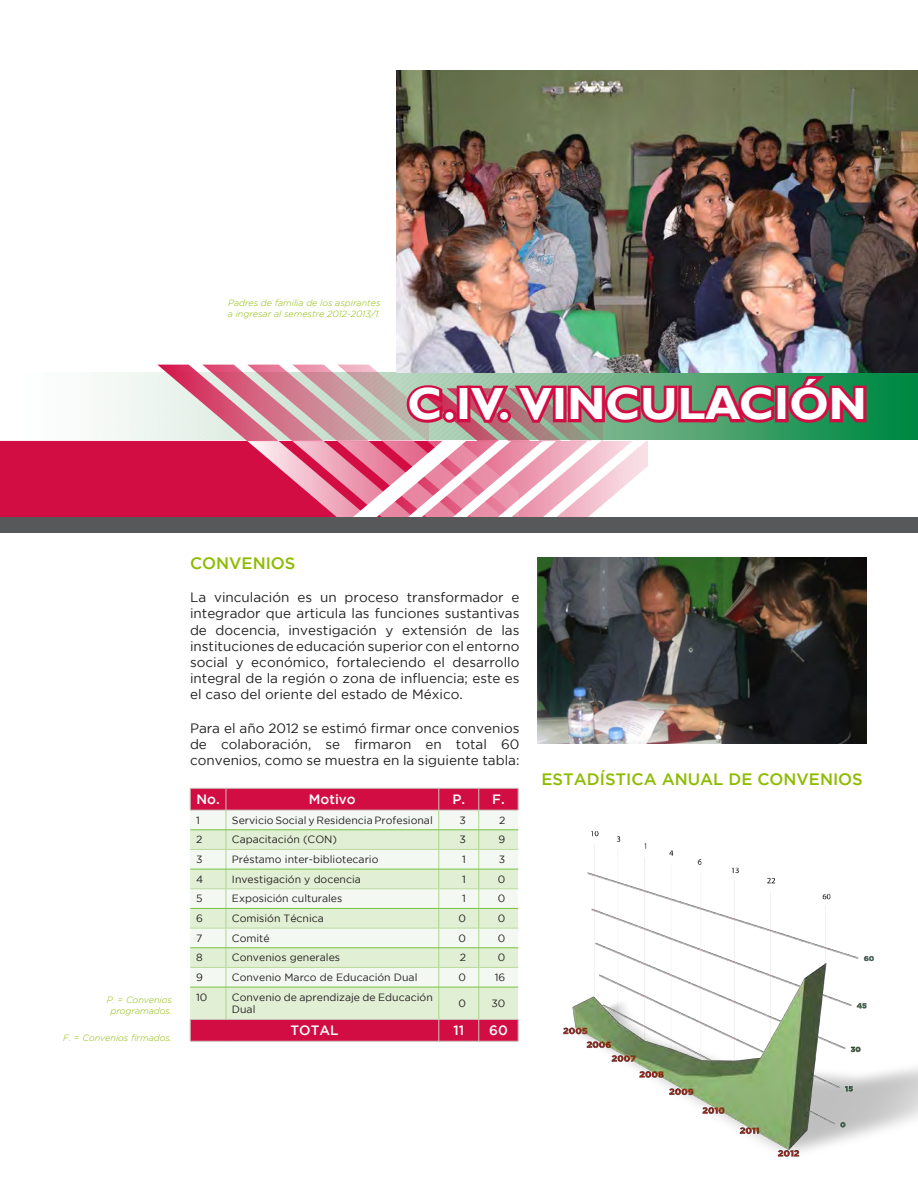
<style>
.page{position:relative;width:918px;height:1188px;background:#fff}
.page>*{position:absolute;margin:0;border:0;box-sizing:border-box;transform-origin:0 0}
.Párrafo_normal{font:700 45px "Gill Sans";letter-spacing:.005em;color:#fff}
.Título_normal{font:500 16.5px "Gotham";color:#8dbb00}
.Párrafo_normal-2{font:13.5px/16.2px "Gotham";color:#231f20;text-align:justify}
.Encabezado_de_tabla{font:500 13.5px "Gotham";color:#fff}
.Párrafo_normal-3{font:10.5px/12.6px "Gotham";color:#231f20}
.Pie_de_foto{font:italic 300 9px/10.8px "Gotham";color:#8dbb00}
.Párrafo_normal-4{font:italic 300 9px/10.8px "Gotham";color:#8dbb00;text-align:center}
</style>
<div class="page">
<svg style="left:777px;top:373px;width:141px;height:67px;background:#0a8d4a"></svg>
<img style="left:396px;top:70px;width:522px;height:302px">
<div style="left:0;top:517px;width:918px;height:16px;background:#57585a"></div>
<svg style="left:0;top:365px;width:777px;height:152px"></svg>
<div style="left:775px;top:386px;width:14px;height:36px;border:6px solid #d20d44"></div>
<svg style="left:785px;top:371px;width:85px;height:56px;background:#79524f"></svg>
<div style="left:191px;top:789px;width:327px;height:252px;background:#d20d44"></div>
<div style="left:190px;top:811px;width:328px;height:19px;background:#f3f9f2"></div>
<svg style="left:190px;top:831px;width:328px;height:188px;fill:#e1efd4"></svg>
<svg style="left:479px;top:1020px;width:1px;height:21px"></svg>
<svg style="left:226px;top:789px;width:1px;height:198px"></svg>
<svg style="left:438px;top:789px;width:2px;height:198px"></svg>
<svg style="left:478px;top:789px;width:2px;height:198px"></svg>
<hr style="left:226px;top:987px;width:1px;height:32px;background:#aed589">
<hr style="left:438px;top:987px;width:1px;height:32px;background:#aed589">
<hr style="left:478px;top:987px;width:1px;height:32px;background:#aed589">
<hr style="left:190px;top:830px;width:36px;height:1px;background:#79c142">
<hr style="left:226px;top:830px;width:213px;height:1px;background:#79c142">
<hr style="left:439px;top:830px;width:40px;height:1px;background:#79c142">
<hr style="left:479px;top:830px;width:39px;height:1px;background:#79c142">
<hr style="left:190px;top:869px;width:36px;height:1px;background:#79c142">
<hr style="left:226px;top:869px;width:213px;height:1px;background:#79c142">
<hr style="left:439px;top:869px;width:40px;height:1px;background:#79c142">
<hr style="left:479px;top:869px;width:39px;height:1px;background:#79c142">
<hr style="left:190px;top:908px;width:36px;height:1px;background:#79c142">
<hr style="left:226px;top:908px;width:213px;height:1px;background:#79c142">
<hr style="left:439px;top:908px;width:40px;height:1px;background:#79c142">
<hr style="left:479px;top:908px;width:39px;height:1px;background:#79c142">
<hr style="left:190px;top:948px;width:36px;height:1px;background:#79c142">
<hr style="left:226px;top:948px;width:213px;height:1px;background:#79c142">
<hr style="left:439px;top:948px;width:40px;height:1px;background:#79c142">
<hr style="left:479px;top:948px;width:39px;height:1px;background:#79c142">
<hr style="left:190px;top:987px;width:36px;height:1px;background:#79c142">
<hr style="left:226px;top:987px;width:213px;height:1px;background:#79c142">
<hr style="left:439px;top:987px;width:40px;height:1px;background:#79c142">
<hr style="left:479px;top:987px;width:39px;height:1px;background:#79c142">
<hr style="left:190px;top:849px;width:36px;height:1px;background:#badb9b">
<hr style="left:226px;top:849px;width:213px;height:1px;background:#badb9b">
<hr style="left:439px;top:849px;width:40px;height:1px;background:#badb9b">
<hr style="left:479px;top:849px;width:39px;height:1px;background:#badb9b">
<hr style="left:190px;top:889px;width:36px;height:1px;background:#badb9b">
<hr style="left:226px;top:889px;width:213px;height:1px;background:#badb9b">
<hr style="left:439px;top:889px;width:40px;height:1px;background:#badb9b">
<hr style="left:479px;top:889px;width:39px;height:1px;background:#badb9b">
<hr style="left:190px;top:928px;width:36px;height:1px;background:#badb9b">
<hr style="left:226px;top:928px;width:213px;height:1px;background:#badb9b">
<hr style="left:439px;top:928px;width:40px;height:1px;background:#badb9b">
<hr style="left:479px;top:928px;width:39px;height:1px;background:#badb9b">
<hr style="left:190px;top:967px;width:36px;height:1px;background:#badb9b">
<hr style="left:226px;top:967px;width:213px;height:1px;background:#badb9b">
<hr style="left:439px;top:967px;width:40px;height:1px;background:#badb9b">
<hr style="left:479px;top:967px;width:39px;height:1px;background:#badb9b">
<hr style="left:190px;top:788px;width:36px;height:1px;background:#c9c3ba">
<svg style="left:190px;top:788px;width:1px;height:22px"></svg>
<hr style="left:226px;top:788px;width:213px;height:1px;background:#c9c3ba">
<hr style="left:439px;top:788px;width:40px;height:1px;background:#c9c3ba">
<hr style="left:479px;top:788px;width:39px;height:1px;background:#c9c3ba">
<svg style="left:518px;top:788px;width:1px;height:22px"></svg>
<hr style="left:190px;top:810px;width:36px;height:1px;background:#c9c3ba">
<hr style="left:226px;top:810px;width:213px;height:1px;background:#c9c3ba">
<hr style="left:439px;top:810px;width:40px;height:1px;background:#c9c3ba">
<hr style="left:479px;top:810px;width:39px;height:1px;background:#c9c3ba">
<hr style="left:439px;top:1019px;width:40px;height:1px;background:#c9c3ba">
<hr style="left:479px;top:1019px;width:39px;height:1px;background:#c9c3ba">
<svg style="left:518px;top:1020px;width:1px;height:21px"></svg>
<hr style="left:439px;top:1041px;width:40px;height:1px;background:#c9c3ba">
<hr style="left:479px;top:1041px;width:39px;height:1px;background:#c9c3ba">
<hr style="left:190px;top:1019px;width:36px;height:1px;background:#c9c3ba">
<svg style="left:190px;top:1020px;width:1px;height:21px"></svg>
<hr style="left:226px;top:1019px;width:213px;height:1px;background:#c9c3ba">
<svg style="left:439px;top:1020px;width:1px;height:21px"></svg>
<hr style="left:190px;top:1041px;width:36px;height:1px;background:#c9c3ba">
<hr style="left:226px;top:1041px;width:213px;height:1px;background:#c9c3ba">
<img style="left:563px;top:831px;width:355px;height:326px">
<img style="left:537px;top:557px;width:330px;height:187px">
<p class="Pie_de_foto" style="left:228px;top:298px;width:154px">Padres de familia de los aspirantes a ingresar al semestre 2012-2013/1.</p>
<p class="Párrafo_normal" style="left:408px;top:377px;width:461px">C.IV. VINCULACIÓN</p>
<p class="Párrafo_normal-4" style="left:107px;top:994px;width:67px">P. = Convenios programados.</p>
<p class="Párrafo_normal-4" style="left:63px;top:1033px;width:110px">F. = Convenios firmados.</p>
<p class="Título_normal" style="left:190px;top:554px;width:107px">CONVENIOS</p>
<p class="Párrafo_normal-2" style="left:190px;top:589px;width:331px">La vinculación es un proceso transformador e integrador que articula las funciones sustantivas de docencia, investigación y extensión de las instituciones de educación superior con el entorno social y económico, fortaleciendo el desarrollo integral de la región o zona de influencia; este es el caso del oriente del estado de México.</p>
<p class="Párrafo_normal-2" style="left:190px;top:720px;width:331px">Para el año 2012 se estimó firmar once convenios de colaboración, se firmaron en total 60 convenios, como se muestra en la siguiente tabla:</p>
<p class="Encabezado_de_tabla" style="left:197px;top:792px;width:25px">No.</p>
<p class="Encabezado_de_tabla" style="left:309px;top:792px;width:48px">Motivo</p>
<p class="Encabezado_de_tabla" style="left:452px;top:792px;width:14px">P.</p>
<p class="Encabezado_de_tabla" style="left:492px;top:792px;width:14px">F.</p>
<p class="Párrafo_normal-3" style="left:196px;top:814px;width:5px">1</p>
<p class="Párrafo_normal-3" style="left:232px;top:814px;width:202px">Servicio Social y Residencia Profesional</p>
<p class="Párrafo_normal-3" style="left:460px;top:814px;width:8px">3</p>
<p class="Párrafo_normal-3" style="left:499px;top:814px;width:8px">2</p>
<p class="Párrafo_normal-3" style="left:196px;top:833px;width:8px">2</p>
<p class="Párrafo_normal-3" style="left:232px;top:833px;width:107px">Capacitación (CON)</p>
<p class="Párrafo_normal-3" style="left:460px;top:833px;width:8px">3</p>
<p class="Párrafo_normal-3" style="left:499px;top:833px;width:8px">9</p>
<p class="Párrafo_normal-3" style="left:196px;top:853px;width:8px">3</p>
<p class="Párrafo_normal-3" style="left:232px;top:853px;width:148px">Préstamo inter-bibliotecario</p>
<p class="Párrafo_normal-3" style="left:462px;top:853px;width:5px">1</p>
<p class="Párrafo_normal-3" style="left:499px;top:853px;width:8px">3</p>
<p class="Párrafo_normal-3" style="left:196px;top:873px;width:9px">4</p>
<p class="Párrafo_normal-3" style="left:232px;top:873px;width:130px">Investigación y docencia</p>
<p class="Párrafo_normal-3" style="left:462px;top:873px;width:5px">1</p>
<p class="Párrafo_normal-3" style="left:498px;top:873px;width:9px">0</p>
<p class="Párrafo_normal-3" style="left:196px;top:892px;width:8px">5</p>
<p class="Párrafo_normal-3" style="left:232px;top:892px;width:112px">Exposición culturales</p>
<p class="Párrafo_normal-3" style="left:462px;top:892px;width:5px">1</p>
<p class="Párrafo_normal-3" style="left:498px;top:892px;width:9px">0</p>
<p class="Párrafo_normal-3" style="left:196px;top:912px;width:8px">6</p>
<p class="Párrafo_normal-3" style="left:232px;top:912px;width:93px">Comisión Técnica</p>
<p class="Párrafo_normal-3" style="left:459px;top:912px;width:9px">0</p>
<p class="Párrafo_normal-3" style="left:498px;top:912px;width:9px">0</p>
<p class="Párrafo_normal-3" style="left:196px;top:932px;width:8px">7</p>
<p class="Párrafo_normal-3" style="left:232px;top:932px;width:39px">Comité</p>
<p class="Párrafo_normal-3" style="left:459px;top:932px;width:9px">0</p>
<p class="Párrafo_normal-3" style="left:498px;top:932px;width:9px">0</p>
<p class="Párrafo_normal-3" style="left:196px;top:951px;width:8px">8</p>
<p class="Párrafo_normal-3" style="left:232px;top:951px;width:110px">Convenios generales</p>
<p class="Párrafo_normal-3" style="left:460px;top:951px;width:8px">2</p>
<p class="Párrafo_normal-3" style="left:498px;top:951px;width:9px">0</p>
<p class="Párrafo_normal-3" style="left:196px;top:971px;width:8px">9</p>
<p class="Párrafo_normal-3" style="left:232px;top:971px;width:187px">Convenio Marco de Educación Dual</p>
<p class="Párrafo_normal-3" style="left:459px;top:971px;width:9px">0</p>
<p class="Párrafo_normal-3" style="left:495px;top:971px;width:12px">16</p>
<p class="Párrafo_normal-3" style="left:196px;top:991px;width:13px">10</p>
<p class="Párrafo_normal-3" style="left:232px;top:991px;width:202px">Convenio de aprendizaje de Educación<br>Dual</p>
<p class="Párrafo_normal-3" style="left:459px;top:997px;width:9px">0</p>
<p class="Párrafo_normal-3" style="left:491px;top:997px;width:15px">30</p>
<p class="Encabezado_de_tabla" style="left:291px;top:1023px;width:49px">TOTAL</p>
<p class="Encabezado_de_tabla" style="left:453px;top:1023px;width:12px">11</p>
<p class="Encabezado_de_tabla" style="left:489px;top:1023px;width:20px">60</p>
<p class="Título_normal" style="left:542px;top:769px;width:323px">ESTADÍSTICA ANUAL DE CONVENIOS</p>
</div>
